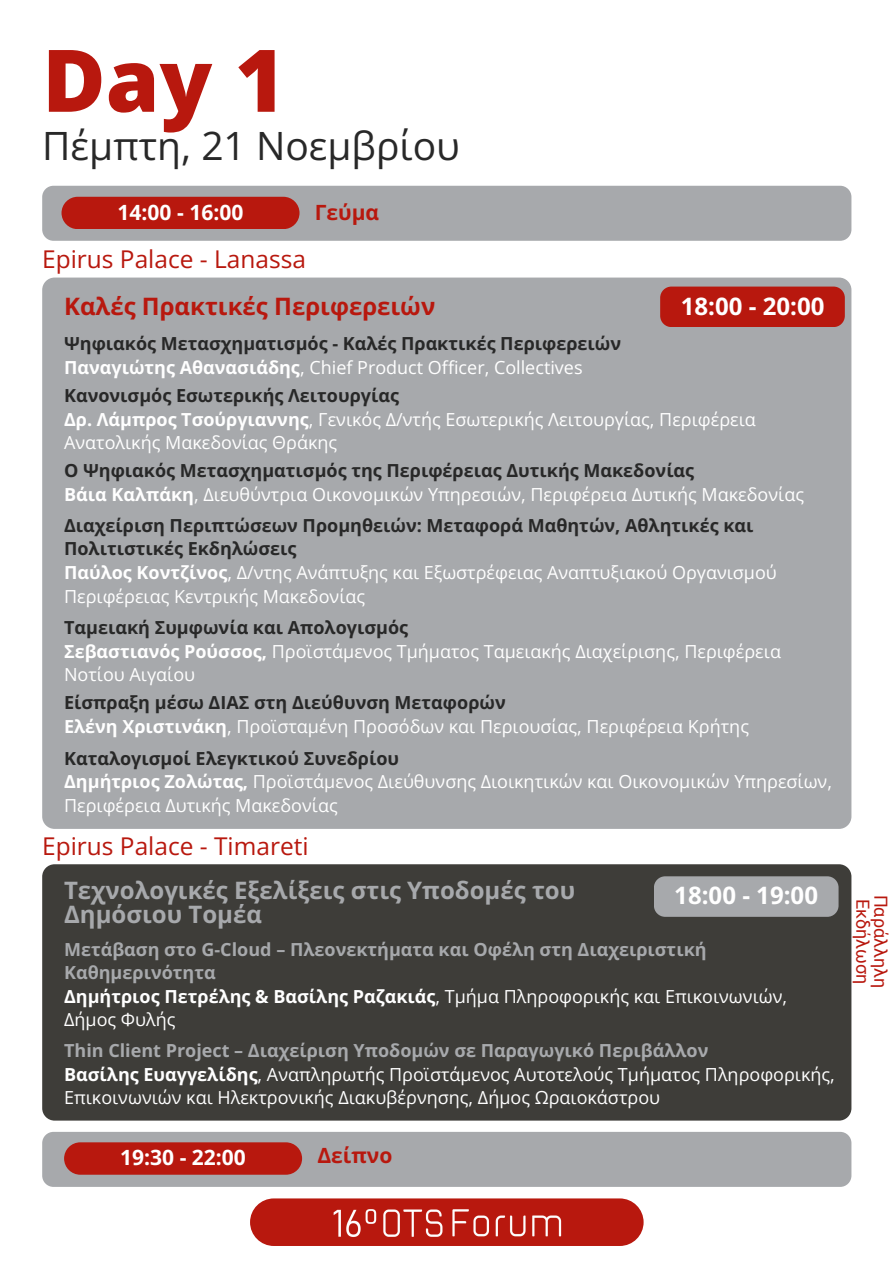
<style>
.page{position:relative;width:894px;height:1264px;background:#fff}
.page>*{position:absolute;margin:0;border:0;box-sizing:border-box;transform-origin:0 0}
.t1{font:800 86.4px "Open Sans";color:#b8180e}
.t2{font:39px "Open Sans";color:#282828}
.t3{font:24.45px "Open Sans";color:#b8180e}
.t4{font:700 24px "Open Sans";color:#a7a9ac}
.t5{font:700 24px "Open Sans";color:#b8180e}
.t6{font:700 24px "Open Sans";color:#fff}
.t7{font:700 21px "Open Sans";color:#fff}
.t8{font:700 21px "Open Sans";color:#b8180e}
.t9{font:18px/23.7px "Open Sans";color:#fff}
.t10{font:700 18px/23.7px "Open Sans";color:#282828}
.t11{font:700 18px/23.5px "Open Sans";color:#a7a9ac}
.t12{font:18px "Roboto";color:#b8180e}
.s1{font-weight:700}
</style>
<div class="page">
<div style="left:250px;top:1198px;width:393px;height:47px;background:#b8180e;border-radius:24px"></div>
<img style="left:333px;top:1209px;width:228px;height:28px">
<div style="left:42px;top:277px;width:809px;height:551px;background:#a7a9ac;border-radius:12px"></div>
<div style="left:660px;top:286px;width:184px;height:41px;background:#b8180e;border-radius:11px"></div>
<div style="left:42px;top:864px;width:809px;height:256px;background:#3e3d39;border-radius:12px"></div>
<div style="left:653px;top:876px;width:185px;height:40px;background:#a7a9ac;border-radius:11px"></div>
<div style="left:42px;top:1131px;width:809px;height:55px;background:#a7a9ac;border-radius:11px"></div>
<div style="left:64px;top:1142px;width:238px;height:32px;background:#b8180e;border-radius:16px"></div>
<div style="left:42px;top:186px;width:809px;height:55px;background:#a7a9ac;border-radius:11px"></div>
<div style="left:61px;top:197px;width:238px;height:32px;background:#b8180e;border-radius:16px"></div>
<h3 class="t1" style="left:42px;top:19px;width:244px">Day 1</h3>
<h3 class="t2" style="left:42px;top:118px;width:419px">Πέμπτη, 21 Νοεμβρίου</h3>
<h5 class="t7" style="left:118px;top:198px;width:127px">14:00 - 16:00</h5>
<p class="t8" style="left:315px;top:197px;width:66px">Γεύμα</p>
<p class="t3" style="left:42px;top:241px;width:265px">Epirus Palace - Lanassa</p>
<h2 class="t5" style="left:64px;top:289px;width:372px">Καλές Πρακτικές Περιφερειών</h2>
<p class="t10" style="left:64px;top:331px;width:558px">Ψηφιακός Μετασχηματισμός - Καλές Πρακτικές Περιφερειών</p>
<p class="t9" style="left:64px;top:355px;width:520px"><span class="s1">Παναγιώτης Αθανασιάδης</span>, Chief Product Officer, Collectives</p>
<h4 class="t6" style="left:680px;top:289px;width:145px">18:00 - 20:00</h4>
<h5 class="t10" style="left:64px;top:383px;width:336px">Κανονισμός Εσωτερικής Λειτουργίας</h5>
<h5 class="t9" style="left:64px;top:406px;width:693px"><span class="s1">Δρ. Λάμπρος Τσούργιαννης</span>, Γενικός Δ/ντής Εσωτερικής Λειτουργίας, Περιφέρεια<br>Ανατολικής Μακεδονίας Θράκης</h5>
<p class="t10" style="left:64px;top:458px;width:631px">Ο Ψηφιακός Μετασχηματισμός της Περιφέρειας Δυτικής Μακεδονίας</p>
<p class="t9" style="left:64px;top:482px;width:741px"><span class="s1">Βάια Καλπάκη</span>, Διευθύντρια Οικονομικών Υπηρεσιών, Περιφέρεια Δυτικής Μακεδονίας</p>
<p class="t10" style="left:64px;top:513px;width:690px">Διαχείριση Περιπτώσεων Προμηθειών: Μεταφορά Μαθητών, Αθλητικές και<br>Πολιτιστικές Εκδηλώσεις</p>
<p class="t9" style="left:64px;top:560px;width:714px"><span class="s1">Παύλος Κοντζίνος</span>, Δ/ντης Ανάπτυξης και Εξωστρέφειας Αναπτυξιακού Οργανισμού<br>Περιφέρειας Κεντρικής Μακεδονίας</p>
<p class="t10" style="left:64px;top:615px;width:345px">Ταμειακή Συμφωνία και Απολογισμός</p>
<p class="t9" style="left:64px;top:639px;width:718px"><span class="s1">Σεβαστιανός Ρούσσος,</span> Προϊστάμενος Τμήματος Ταμειακής Διαχείρισης, Περιφέρεια<br>Νοτίου Αιγαίου</p>
<p class="t10" style="left:64px;top:690px;width:443px">Είσπραξη μέσω ΔΙΑΣ στη Διεύθυνση Μεταφορών</p>
<p class="t9" style="left:64px;top:714px;width:686px"><span class="s1">Ελένη Χριστινάκη</span>, Προϊσταμένη Προσόδων και Περιουσίας, Περιφέρεια Κρήτης</p>
<p class="t10" style="left:64px;top:745px;width:336px">Καταλογισμοί Ελεγκτικού Συνεδρίου</p>
<p class="t9" style="left:64px;top:769px;width:769px"><span class="s1">Δημήτριος Ζολώτας,</span> Προϊστάμενος Διεύθυνσης Διοικητικών και Οικονομικών Υπηρεσίων,<br>Περιφέρεια Δυτικής Μακεδονίας</p>
<h5 class="t3" style="left:42px;top:828px;width:268px">Epirus Palace - Timareti</h5>
<p class="t4" style="left:64px;top:873px;width:512px">Τεχνολογικές Εξελίξεις στις Υποδομές του</p>
<p class="t6" style="left:674px;top:878px;width:145px">18:00 - 19:00</p>
<p class="t4" style="left:64px;top:897px;width:199px">Δημόσιου Τομέα</p>
<p class="t12" style="left:873px;top:898px;width:87px;rotate:90deg">Εκδήλωση</p>
<p class="t12" style="left:891px;top:894px;width:95px;rotate:90deg">Παράλληλη</p>
<p class="t11" style="left:64px;top:937px;width:644px">Μετάβαση στο G-Cloud – Πλεονεκτήματα και Οφέλη στη Διαχειριστική<br>Καθημερινότητα</p>
<p class="t9" style="left:64px;top:984px;width:724px"><span class="s1">Δημήτριος Πετρέλης &amp; Βασίλης Ραζακιάς</span>, Τμήμα Πληροφορικής και Επικοινωνιών,</p>
<h4 class="t9" style="left:64px;top:1007px;width:113px">Δήμος Φυλής</h4>
<h3 class="t11" style="left:64px;top:1038px;width:645px">Thin Client Project – Διαχείριση Υποδομών σε Παραγωγικό Περιβάλλον</h3>
<p class="t9" style="left:64px;top:1062px;width:772px"><span class="s1">Βασίλης Ευαγγελίδης</span>, Αναπληρωτής Προϊστάμενος Αυτοτελούς Τμήματος Πληροφορικής,<br>Επικοινωνιών και Ηλεκτρονικής Διακυβέρνησης, Δήμος Ωραιοκάστρου</p>
<p class="t7" style="left:120px;top:1142px;width:127px">19:30 - 22:00</p>
<p class="t8" style="left:317px;top:1140px;width:77px">Δείπνο</p>
</div>
